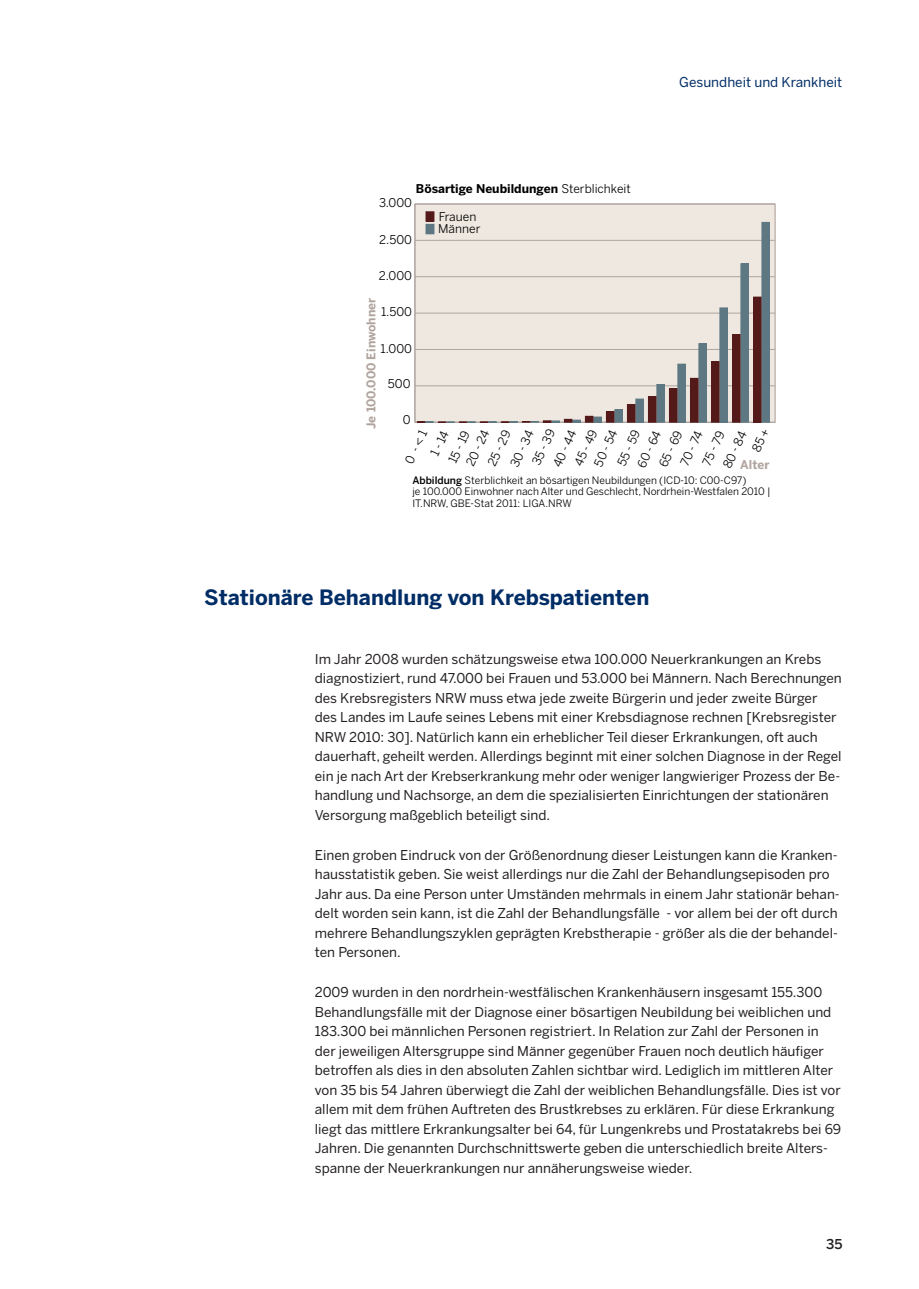
<style>
.page{position:relative;width:919px;height:1289px;background:#fff}
.page>*{position:absolute;margin:0;border:0;box-sizing:border-box;transform-origin:0 0}
.t1{font:700 21px "Benton Sans";color:#002d66}
.t2{font:13.5px/19.5px "Benton Sans";color:#231f20}
.t3{font:13.5px "Benton Sans";color:#002d66}
.t4{font:500 13.5px "Benton Sans";color:#231f20}
.t5{font:12px/19.5px "Benton Sans";color:#000}
.t6{font:700 12px "Benton Sans";color:#000}
.t7{font:700 12px "Benton Sans";color:#b0a49e}
.t8{font:700 12px "Benton Sans";color:#b1a59f}
.t9{font:10.2px/11.2px "Benton Sans";color:#000}
.s1{font-weight:400}
.s2{font-weight:500}
</style>
<div class="page">
<div style="left:415px;top:204px;width:360px;height:218px;background:#eee8e0"></div>
<hr style="left:414px;top:204px;width:1px;height:218px;background:#b0a49e">
<hr style="left:415px;top:422px;width:360px;height:1px;background:#b0a49e">
<hr style="left:415px;top:385px;width:360px;height:1px;background:#b0a49e">
<hr style="left:415px;top:349px;width:360px;height:1px;background:#b0a49e">
<hr style="left:415px;top:313px;width:360px;height:1px;background:#b0a49e">
<hr style="left:415px;top:276px;width:360px;height:1px;background:#b0a49e">
<hr style="left:415px;top:240px;width:360px;height:1px;background:#b0a49e">
<hr style="left:415px;top:203px;width:360px;height:1px;background:#b0a49e">
<div style="left:593px;top:417px;width:8px;height:5px;background:#5d7883"></div>
<div style="left:593px;top:416px;width:8px;height:6px;border:1px solid #5d7883"></div>
<div style="left:614px;top:409px;width:8px;height:13px;background:#5d7883"></div>
<div style="left:614px;top:409px;width:8px;height:13px;border:1px solid #5d7883"></div>
<div style="left:635px;top:399px;width:8px;height:23px;background:#5d7883"></div>
<div style="left:635px;top:398px;width:8px;height:24px;border:1px solid #5d7883"></div>
<div style="left:656px;top:384px;width:8px;height:38px;background:#5d7883"></div>
<div style="left:656px;top:384px;width:8px;height:38px;border:1px solid #5d7883"></div>
<div style="left:677px;top:364px;width:8px;height:58px;background:#5d7883"></div>
<div style="left:677px;top:364px;width:8px;height:58px;border:1px solid #5d7883"></div>
<div style="left:698px;top:344px;width:8px;height:78px;background:#5d7883"></div>
<div style="left:698px;top:343px;width:8px;height:79px;border:1px solid #5d7883"></div>
<div style="left:719px;top:308px;width:8px;height:114px;background:#5d7883"></div>
<div style="left:719px;top:307px;width:8px;height:115px;border:1px solid #5d7883"></div>
<div style="left:740px;top:264px;width:8px;height:158px;background:#5d7883"></div>
<div style="left:740px;top:263px;width:8px;height:159px;border:1px solid #5d7883"></div>
<div style="left:761px;top:222px;width:8px;height:200px;background:#5d7883"></div>
<div style="left:761px;top:222px;width:8px;height:200px;border:1px solid #5d7883"></div>
<svg style="left:417px;top:419px;width:163px;height:4px"></svg>
<div style="left:585px;top:416px;width:8px;height:6px;background:#541a1a"></div>
<div style="left:606px;top:411px;width:8px;height:11px;background:#541a1a"></div>
<div style="left:627px;top:405px;width:8px;height:17px;background:#541a1a"></div>
<div style="left:648px;top:396px;width:8px;height:26px;background:#541a1a"></div>
<div style="left:669px;top:389px;width:8px;height:33px;background:#541a1a"></div>
<div style="left:690px;top:378px;width:8px;height:44px;background:#541a1a"></div>
<div style="left:711px;top:361px;width:8px;height:61px;background:#541a1a"></div>
<div style="left:732px;top:334px;width:8px;height:88px;background:#541a1a"></div>
<div style="left:753px;top:297px;width:8px;height:125px;background:#541a1a"></div>
<div style="left:426px;top:212px;width:8px;height:9px;background:#541a1a"></div>
<div style="left:425px;top:211px;width:9px;height:11px;border:1px solid #541a1a"></div>
<div style="left:426px;top:224px;width:8px;height:10px;background:#5d7883"></div>
<div style="left:425px;top:224px;width:9px;height:10px;border:1px solid #5d7883"></div>
<p class="t6" style="left:416px;top:182px;width:216px">Bösartige Neubildungen <span class="s1">Sterblichkeit</span></p>
<p class="t5" style="left:438px;top:210px;width:44px;line-height:12.5px">Frauen<br>Männer</p>
<p class="t5" style="left:379px;top:193px;width:34px">3.000</p>
<p class="t5" style="left:379px;top:229px;width:34px">2.500</p>
<p class="t5" style="left:379px;top:266px;width:35px">2.000</p>
<p class="t3" style="left:679px;top:74px;width:165px">Gesundheit und Krankheit</p>
<p class="t7" style="left:364px;top:429px;width:133px;rotate:-90deg">Je 100.000 Einwohner</p>
<p class="t5" style="left:381px;top:302px;width:33px">1.500</p>
<p class="t5" style="left:380px;top:338px;width:33px">1.000</p>
<p class="t5" style="left:388px;top:373px;width:24px">500</p>
<p class="t5" style="left:402px;top:409px;width:9px">0</p>
<p class="t5" style="left:526px;top:460px;width:40px;rotate:-65deg">35 - 39</p>
<p class="t5" style="left:572px;top:454px;width:40px;line-height:18.3px;text-indent:-8px;rotate:-65deg">45 - 49<br>50 - 54</p>
<p class="t5" style="left:611px;top:461px;width:39px;rotate:-65deg">55 - 59</p>
<p class="t5" style="left:464px;top:453px;width:40px;text-indent:-9px;rotate:-65deg">20 - 24<br>25 - 29</p>
<p class="t5" style="left:504px;top:462px;width:41px;rotate:-65deg">30 - 34</p>
<p class="t5" style="left:399px;top:459px;width:37px;rotate:-65deg">0 - &lt; 1</p>
<p class="t5" style="left:443px;top:458px;width:36px;rotate:-65deg">15 - 19</p>
<p class="t5" style="left:547px;top:462px;width:41px;rotate:-65deg">40 - 44</p>
<p class="t5" style="left:632px;top:462px;width:41px;rotate:-65deg">60 - 64</p>
<p class="t5" style="left:425px;top:451px;width:28px;rotate:-65deg">1 - 14</p>
<p class="t5" style="left:653px;top:462px;width:40px;rotate:-65deg">65 - 69</p>
<p class="t5" style="left:674px;top:461px;width:38px;rotate:-65deg">70 - 74</p>
<p class="t5" style="left:699px;top:455px;width:41px;text-indent:-6px;rotate:-65deg">75 - 79<br>80 - 84</p>
<p class="t8" style="left:740px;top:457px;width:31px">Alter</p>
<p class="t9" style="left:412px;top:474px;width:360px"><span class="s2">Abbildung</span> Sterblichkeit an bösartigen Neubildungen (ICD-10: C00-C97)<br>je 100.000 Einwohner nach Alter und Geschlecht, Nordrhein-Westfalen 2010 |<br>IT.NRW, GBE-Stat 2011: LIGA.NRW</p>
<h1 class="t1" style="left:204px;top:585px;width:446px">Stationäre Behandlung von Krebspatienten</h1>
<p class="t2" style="left:315px;top:648px;width:528px">Im Jahr 2008 wurden schätzungsweise etwa 100.000 Neuerkrankungen an Krebs diagnostiziert, rund 47.000 bei Frauen und 53.000 bei Männern. Nach Berechnungen des Krebsregisters NRW muss etwa jede zweite Bürgerin und jeder zweite Bürger des Landes im Laufe seines Lebens mit einer Krebsdiagnose rechnen [Krebsregister NRW 2010: 30]. Natürlich kann ein erheblicher Teil dieser Erkrankungen, oft auch dauerhaft, geheilt werden. Allerdings beginnt mit einer solchen Diagnose in der Regel ein je nach Art der Krebserkrankung mehr oder weniger langwieriger Prozess der Be&shy;handlung und Nachsorge, an dem die spezialisierten Einrichtungen der stationären Versorgung maßgeblich beteiligt sind.</p>
<p class="t2" style="left:315px;top:844px;width:526px">Einen groben Eindruck von der Größenordnung dieser Leistungen kann die Kranken&shy;hausstatistik geben. Sie weist allerdings nur die Zahl der Behandlungsepisoden pro Jahr aus. Da eine Person unter Umständen mehrmals in einem Jahr stationär behan&shy;delt worden sein kann, ist die Zahl der Behandlungsfälle - vor allem bei der oft durch mehrere Behandlungszyklen geprägten Krebstherapie - größer als die der behandel&shy;ten Personen.</p>
<p class="t2" style="left:315px;top:982px;width:528px">2009 wurden in den nordrhein-westfälischen Krankenhäusern insgesamt 155.300<br>Behandlungsfälle mit der Diagnose einer bösartigen Neubildung bei weiblichen und 183.300 bei männlichen Personen registriert. In Relation zur Zahl der Personen in der jeweiligen Altersgruppe sind Männer gegenüber Frauen noch deutlich häufiger betroffen als dies in den absoluten Zahlen sichtbar wird. Lediglich im mittleren Alter von 35 bis 54 Jahren überwiegt die Zahl der weiblichen Behandlungsfälle. Dies ist vor allem mit dem frühen Auftreten des Brustkrebses zu erklären. Für diese Erkrankung liegt das mittlere Erkrankungsalter bei 64, für Lungenkrebs und Prostatakrebs bei 69<br>Jahren. Die genannten Durchschnittswerte geben die unterschiedlich breite Alters&shy;spanne der Neuerkrankungen nur annäherungsweise wieder.</p>
<p class="t4" style="left:826px;top:1235px;width:18px">35</p>
</div>
